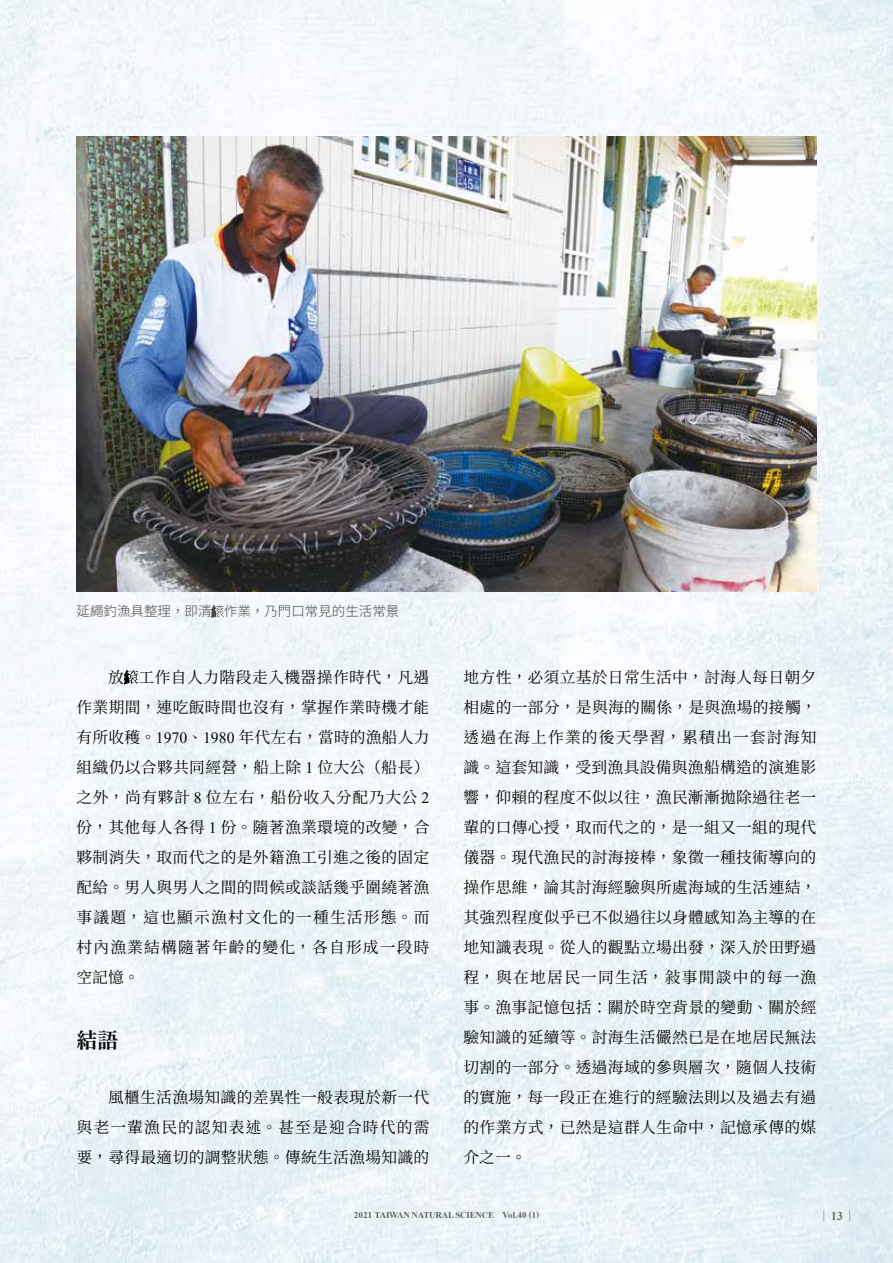
<style>
.page{position:relative;width:893px;height:1263px;background:#fff}
.page>*{position:absolute;margin:0;border:0;box-sizing:border-box;transform-origin:0 0}
.t1{font:700 21px "Gen Ryu Min TW";color:#050505}
.t2{font:15.75px/30px "Source Han Serif TC";letter-spacing:.02em;color:#050505;text-align:justify}
.t3{font:300 13.5px "Source Han Sans TC";color:#4c4948}
.t4{font:12px "Source Han Serif TC";color:#666464;scale:.8 1}
.t5{font:700 9px "Times New Roman";letter-spacing:-.025em;color:#666464}
.s1{font-family:"Times New Roman"}
.s2{font-family:"Times New Roman";font-weight:700}
</style>
<div class="page">
<img style="left:0;top:0;width:893px;height:1263px">
<svg style="left:124px;top:670px;width:14px;height:14px"></svg>
<img style="left:77px;top:136px;width:739px;height:456px">
<svg style="left:211px;top:605px;width:13px;height:12px"></svg>
<p class="t3" style="left:77px;top:604px;width:324px">延繩釣漁具整理，即清 作業，乃門口常見的生活常景</p>
<p class="t2" style="left:77px;top:663px;width:354px;text-indent:32px">放 工作自人力階段走入機器操作時代，凡遇作業期間，連吃飯時間也沒有，掌握作業時機才能有所收穫。<span class="s1">1970</span>、<span class="s1">1980</span> 年代左右，當時的漁船人力組織仍以合夥共同經營，船上除 <span class="s1">1</span> 位大公（船長）之外，尚有夥計 <span class="s1">8</span> 位左右，船份收入分配乃大公 <span class="s1">2</span>份，其他每人各得 <span class="s1">1</span> 份。隨著漁業環境的改變，合夥制消失，取而代之的是外籍漁工引進之後的固定配給。男人與男人之間的問候或談話幾乎圍繞著漁事議題，這也顯示漁村文化的一種生活形態。而村內漁業結構隨著年齡的變化，各自形成一段時空記憶。</p>
<h1 class="t1" style="left:77px;top:1028px;width:44px">結語</h1>
<p class="t2" style="left:77px;top:1083px;width:354px;text-indent:32px">風櫃生活漁場知識的差異性一般表現於新一代與老一輩漁民的認知表述。甚至是迎合時代的需要，尋得最適切的調整狀態。傳統生活漁場知識的</p>
<p class="t2" style="left:463px;top:663px;width:355px">地方性，必須立基於日常生活中，討海人每日朝夕相處的一部分，是與海的關係，是與漁場的接觸，透過在海上作業的後天學習，累積出一套討海知識。這套知識，受到漁具設備與漁船構造的演進影響，仰賴的程度不似以往，漁民漸漸拋除過往老一輩的口傳心授，取而代之的，是一組又一組的現代儀器。現代漁民的討海接棒，象徵一種技術導向的操作思維，論其討海經驗與所處海域的生活連結，其強烈程度似乎已不似過往以身體感知為主導的在地知識表現。從人的觀點立場出發，深入於田野過程，與在地居民一同生活，敍事閒談中的每一漁事。漁事記憶包括：關於時空背景的變動、關於經驗知識的延續等。討海生活儼然已是在地居民無法切割的一部分。透過海域的參與層次，隨個人技術的實施，每一段正在進行的經驗法則以及過去有過的作業方式，已然是這群人生命中，記憶承傳的媒介之一。</p>
<p class="t5" style="left:354px;top:1208px;width:187px">2021 TAIWAN NATURAL SCIENCE Vol.40 (1)</p>
<p class="t4" style="left:819px;top:1209px;width:46px">｜<span class="s2">13</span>｜</p>
</div>
